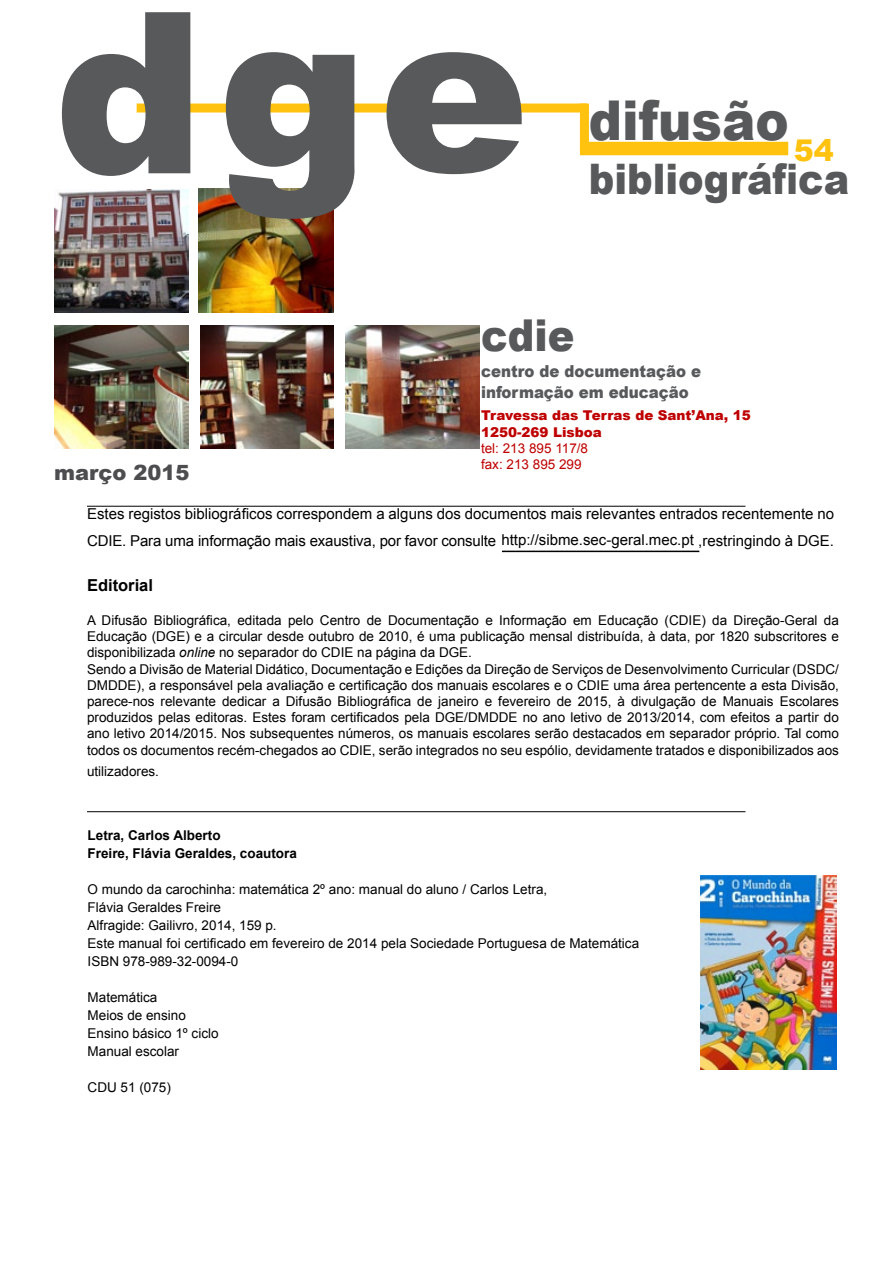
<style>
.page{position:relative;width:893px;height:1263px;background:#fff}
.page>*{position:absolute;margin:0;border:0;box-sizing:border-box;transform-origin:0 0}
.t1{font:900 225px "Arial";color:#58595b}
.t2{font:900 54.9px "Arial";color:#58595b;scale:.91 1}
.t3{font:900 43.95px "Arial";color:#58595b;scale:.91 1}
.t4{font:900 42.15px "Arial";color:#58595b;scale:.91 1}
.t5{font:900 30px "Arial";color:#ffc20e}
.t6{font:900 21px "Arial";color:#4d4d4f}
.t7{font:900 16.5px/21px "Arial";color:#58595b;scale:.91 1}
.t8{font:700 16.5px "Arial";color:#000}
.t9{font:15px/27px "Arial";color:#000}
.t10{font:13.5px/16.2px "Arial";color:#000;text-align:justify}
.t11{font:700 13.5px "Arial";color:#000}
.t12{font:900 13.5px "Arial";color:#bf0000}
.t13{font:13.5px "Arial";color:#bf0000}
.s1{font-style:italic}
</style>
<div class="page">
<img style="left:54px;top:189px;width:134px;height:124px">
<img style="left:54px;top:326px;width:134px;height:122px">
<div style="left:137px;top:104px;width:450px;height:9px;background:#ffc20e"></div>
<div style="left:580px;top:142px;width:208px;height:13px;background:#ffc20e"></div>
<div style="left:580px;top:104px;width:9px;height:48px;background:#ffc20e"></div>
<img style="left:201px;top:326px;width:132px;height:122px">
<img style="left:345px;top:326px;width:135px;height:122px">
<img style="left:199px;top:189px;width:134px;height:123px">
<hr style="left:87px;top:506px;width:658px;height:1px;background:#000">
<hr style="left:502px;top:551px;width:197px;height:1px;background:#000">
<hr style="left:87px;top:811px;width:658px;height:1px;background:#000">
<img style="left:701px;top:876px;width:136px;height:193px">
<p class="t1" style="left:54px;top:-70px;width:152px">d</p>
<p class="t1" style="left:218px;top:-72px;width:312px">ge</p>
<p class="t2" style="left:589px;top:81px;width:221px">difusão</p>
<p class="t4" style="left:589px;top:149px;width:288px">bibliográfica</p>
<p class="t5" style="left:794px;top:128px;width:42px">54</p>
<p class="t6" style="left:54px;top:457px;width:137px">março 2015</p>
<p class="t3" style="left:481px;top:304px;width:104px">cdie</p>
<p class="t7" style="left:481px;top:360px;width:243px">centro de documentação e informação em educação</p>
<p class="t12" style="left:481px;top:406px;width:271px">Travessa das Terras de Sant’Ana, 15</p>
<p class="t12" style="left:481px;top:422px;width:122px">1250-269 Lisboa</p>
<p class="t13" style="left:481px;top:439px;width:109px">tel: 213 895 117/8</p>
<p class="t13" style="left:481px;top:455px;width:102px">fax: 213 895 299</p>
<p class="t9" style="left:87px;top:501px;width:749px">Estes registos bibliográficos correspondem a alguns dos documentos mais relevantes entrados recentemente no<br>CDIE. Para uma informação mais exaustiva, por favor consulte http://sibme.sec-geral.mec.pt ,restringindo à DGE.</p>
<p class="t8" style="left:87px;top:574px;width:68px">Editorial</p>
<p class="t10" style="left:87px;top:612px;width:753px">A Difusão Bibliográfica, editada pelo Centro de Documentação e Informação em Educação (CDIE) da Direção-Geral da Educação (DGE) e a circular desde outubro de 2010, é uma publicação mensal distribuída, à data, por 1820 subscritores e disponibilizada <span class="s1">online</span> no separador do CDIE na página da DGE.</p>
<p class="t10" style="left:87px;top:661px;width:753px">Sendo a Divisão de Material Didático, Documentação e Edições da Direção de Serviços de Desenvolvimento Curricular (DSDC/ DMDDE), a responsável pela avaliação e certificação dos manuais escolares e o CDIE uma área pertencente a esta Divisão, parece-nos relevante dedicar a Difusão Bibliográfica de janeiro e fevereiro de 2015, à divulgação de Manuais Escolares produzidos pelas editoras. Estes foram certificados pela DGE/DMDDE no ano letivo de 2013/2014, com efeitos a partir do ano letivo 2014/2015. Nos subsequentes números, os manuais escolares serão destacados em separador próprio. Tal como todos os documentos recém-chegados ao CDIE, serão integrados no seu espólio, devidamente tratados e disponibilizados aos</p>
<p class="t10" style="left:87px;top:763px;width:74px">utilizadores.</p>
<p class="t11" style="left:88px;top:826px;width:135px">Letra, Carlos Alberto</p>
<p class="t11" style="left:88px;top:844px;width:211px">Freire, Flávia Geraldes, coautora</p>
<p class="t10" style="left:88px;top:881px;width:461px">O mundo da carochinha: matemática 2º ano: manual do aluno / Carlos Letra,</p>
<p class="t10" style="left:88px;top:899px;width:135px">Flávia Geraldes Freire</p>
<p class="t10" style="left:88px;top:917px;width:191px">Alfragide: Gailivro, 2014, 159 p.</p>
<p class="t10" style="left:88px;top:935px;width:553px">Este manual foi certificado em fevereiro de 2014 pela Sociedade Portuguesa de Matemática</p>
<p class="t10" style="left:88px;top:953px;width:152px">ISBN 978-989-32-0094-0</p>
<p class="t10" style="left:88px;top:989px;width:71px">Matemática</p>
<p class="t10" style="left:88px;top:1007px;width:100px">Meios de ensino</p>
<p class="t10" style="left:88px;top:1025px;width:132px">Ensino básico 1º ciclo</p>
<p class="t10" style="left:88px;top:1043px;width:93px">Manual escolar</p>
<p class="t10" style="left:88px;top:1079px;width:85px">CDU 51 (075)</p>
</div>
